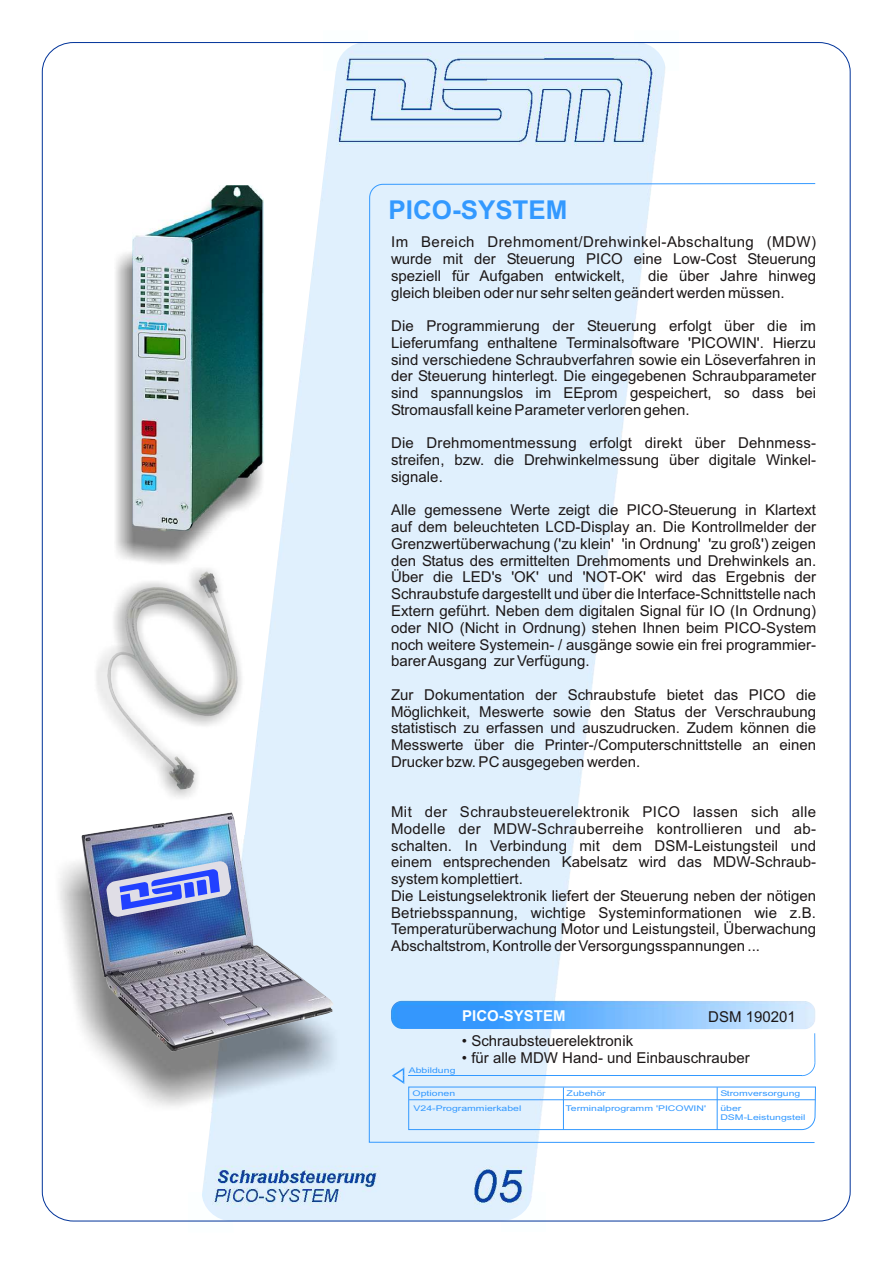
<style>
.page{position:relative;width:894px;height:1263px;background:#fff}
.page>*{position:absolute;margin:0;border:0;box-sizing:border-box;transform-origin:0 0}
.t1{font:700 25.95px "Arial";color:#39f}
.t2{font:15px/16.8px "Arial";color:#1c1717;text-align:justify}
.t3{font:700 15px "Arial";color:#fcffff}
.t4{font:7.8px/8.7px "Arial";color:#39f;scale:1.34 1}
</style>
<div class="page">
<img style="left:202px;top:142px;width:455px;height:1077px">
<svg style="left:327px;top:44px;width:339px;height:98px;background:#d1e3f3"></svg>
<svg style="left:501px;top:1192px;width:45px;height:30px"></svg>
<svg style="left:189px;top:1192px;width:44px;height:30px"></svg>
<svg style="left:368px;top:183px;width:448px;height:960px"></svg>
<img style="left:391px;top:1001px;width:425px;height:28px;border-radius:11px">
<svg style="left:392px;top:1033px;width:424px;height:97px"></svg>
<hr style="left:409px;top:1099px;width:406px;height:1px;background:#39f">
<hr style="left:563px;top:1087px;width:1px;height:43px;background:#39f">
<hr style="left:717px;top:1087px;width:1px;height:43px;background:#39f">
<img style="left:59px;top:835px;width:283px;height:278px">
<img style="left:82px;top:810px;width:251px;height:241px">
<svg style="left:106px;top:861px;width:126px;height:57px;background:#7287d3"></svg>
<img style="left:96px;top:566px;width:149px;height:236px">
<img style="left:107px;top:572px;width:131px;height:218px">
<img style="left:115px;top:200px;width:150px;height:366px">
<img style="left:133px;top:186px;width:131px;height:346px">
<h1 class="t1" style="left:389px;top:200px;width:180px">PICO-SYSTEM</h1>
<p class="t2" style="left:391px;top:235px;width:426px">Im Bereich Drehmoment/Drehwinkel-Abschaltung (MDW) wurde mit der Steuerung PICO eine Low-Cost Steuerung speziell für Aufgaben entwickelt,</p>
<p class="t2" style="left:391px;top:269px;width:426px;text-indent:257px">die über Jahre hinweg gleich bleiben oder nur sehr selten geändert werden müssen.</p>
<p class="t2" style="left:391px;top:319px;width:427px">Die Programmierung der Steuerung erfolgt über die im Lieferumfang enthaltene Terminalsoftware 'PICOWIN'. Hierzu sind verschiedene Schraubverfahren sowie ein Löseverfahren in der Steuerung hinterlegt. Die eingegebenen Schraubparameter sind spannungslos im EEprom gespeichert, so dass bei Stromausfall keine Parameter verloren gehen.</p>
<p class="t2" style="left:391px;top:436px;width:427px">Die Drehmomentmessung erfolgt direkt über Dehnmess&shy;streifen, bzw. die Drehwinkelmessung über digitale Winkel&shy;signale.</p>
<p class="t2" style="left:391px;top:503px;width:427px">Alle gemessene Werte zeigt die PICO-Steuerung in Klartext auf dem beleuchteten LCD-Display an. Die Kontrollmelder der Grenzwertüberwachung ('zu klein' 'in Ordnung' 'zu groß') zeigen den Status des ermittelten Drehmoments und Drehwinkels an.<br>Über die LED's 'OK' und 'NOT-OK' wird das Ergebnis der Schraubstufe dargestellt und über die Interface-Schnittstelle nach Extern geführt. Neben dem digitalen Signal für IO (In Ordnung) oder NIO (Nicht in Ordnung) stehen Ihnen beim PICO-System noch weitere Systemein- / ausgänge sowie ein frei programmier&shy;barer Ausgang zur Verfügung.</p>
<p class="t2" style="left:391px;top:688px;width:427px">Zur Dokumentation der Schraubstufe bietet das PICO die Möglichkeit, Meswerte sowie den Status der Verschraubung statistisch zu erfassen und auszudrucken. Zudem können die Messwerte über die Printer-/Computerschnittstelle an einen Drucker bzw. PC ausgegeben werden.</p>
<p class="t2" style="left:391px;top:805px;width:427px;text-align:left">Mit der Schraubsteuerelektronik PICO lassen sich alle Modelle der MDW-Schrauberreihe kontrollieren und ab&shy;schalten. In Verbindung mit dem DSM-Leistungsteil und einem entsprechenden Kabelsatz wird das MDW-Schraub&shy;system komplettiert.<br>Die Leistungselektronik liefert der Steuerung neben der nötigen Betriebsspannung, wichtige Systeminformationen wie z.B.<br>Temperaturüberwachung Motor und Leistungsteil, Überwachung Abschaltstrom, Kontrolle der Versorgungsspannungen ...</p>
<p class="t3" style="left:462px;top:1011px;width:105px">PICO-SYSTEM</p>
<p class="t2" style="left:462px;top:1034px;width:173px">• Schraubsteuerelektronik</p>
<p class="t2" style="left:462px;top:1051px;width:289px">• für alle MDW Hand- und Einbauschrauber</p>
<p class="t2" style="left:708px;top:1009px;width:89px">DSM 190201</p>
<p class="t4" style="left:409px;top:1067px;width:36px">Abbildung</p>
<p class="t4" style="left:413px;top:1090px;width:33px">Optionen</p>
<p class="t4" style="left:567px;top:1090px;width:31px">Zubehör</p>
<p class="t4" style="left:720px;top:1090px;width:61px">Stromversorgung</p>
<p class="t4" style="left:414px;top:1105px;width:82px">V24-Programmierkabel</p>
<p class="t4" style="left:566px;top:1105px;width:106px">Terminalprogramm 'PICOWIN'</p>
<p class="t4" style="left:720px;top:1105px;width:65px">über<br>DSM-Leistungsteil</p>
</div>
